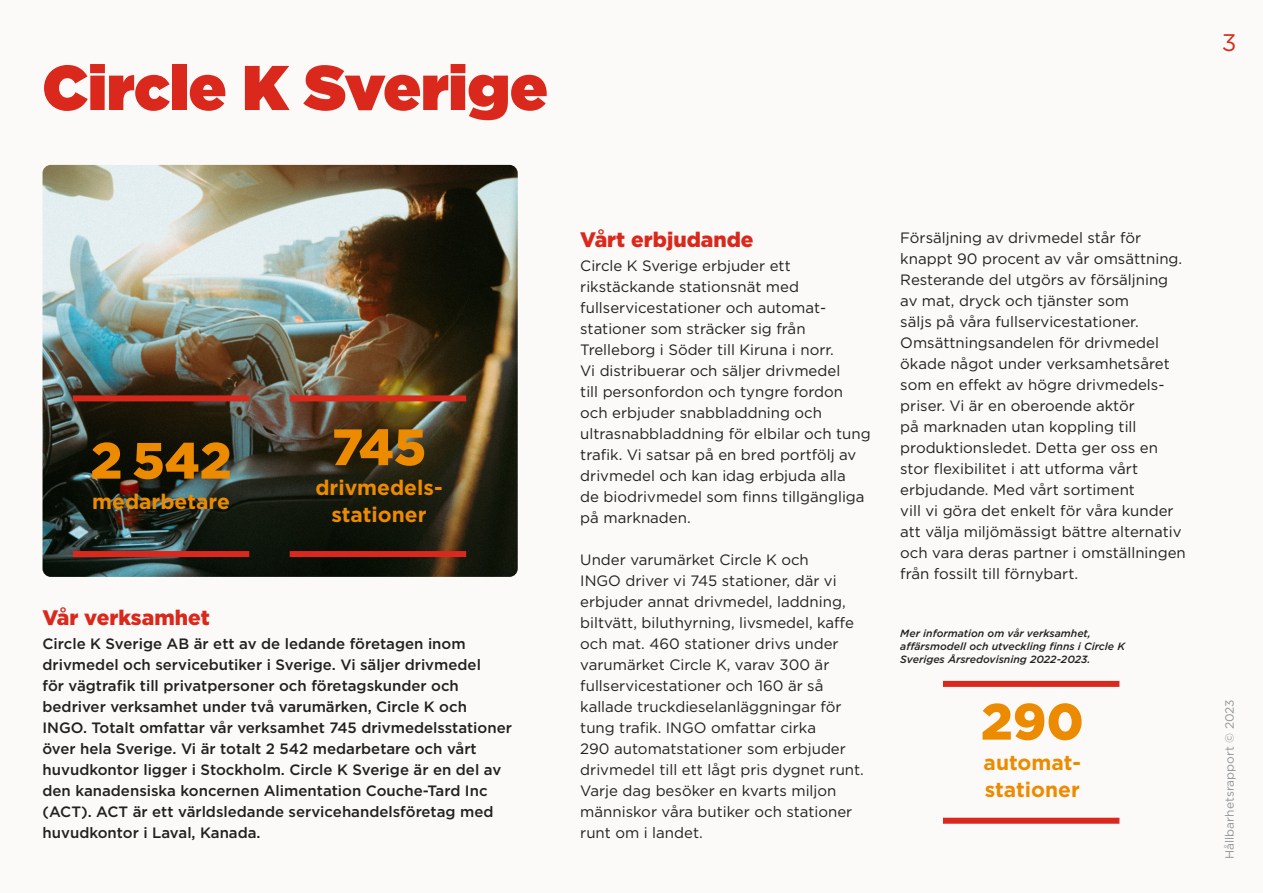
<style>
.page{position:relative;width:1263px;height:893px;background:#fbfaf8}
.page>*{position:absolute;margin:0;border:0;box-sizing:border-box;transform-origin:0 0}
.Page_header_LARGE{font:900 63px "Gotham";color:#da291c}
.t1{font:900 51px "Gotham";color:#ed8b00}
.t2{font:24px "Gotham";color:#da291c}
.Intro_XLARGE{font:700 21px "Gotham";color:#ed8b00}
.Intro_XLARGE-2{font:900 21px "Gotham";color:#da291c}
.Body_copy_LARGE{font:15px/21px "Gotham";color:#231f20}
.Body_copy_LARGE-2{font:500 15px/21px "Gotham";color:#231f20}
.t3{font:12px "Gotham";color:#939598}
.Body_copy_LARGE-3{font:italic 500 10.5px "Gotham";color:#231f20}
</style>
<div class="page">
<img style="left:43px;top:165px;width:475px;height:412px">
<div style="left:73px;top:395px;width:176px;height:6px;background:#da291c"></div>
<div style="left:73px;top:551px;width:176px;height:6px;background:#da291c"></div>
<div style="left:290px;top:395px;width:176px;height:6px;background:#da291c"></div>
<div style="left:290px;top:551px;width:176px;height:6px;background:#da291c"></div>
<div style="left:943px;top:681px;width:176px;height:6px;background:#da291c"></div>
<div style="left:943px;top:818px;width:176px;height:6px;background:#da291c"></div>
<p class="Page_header_LARGE" style="left:43px;top:43px;width:507px">Circle K Sverige</p>
<h3 class="t2" style="left:1222px;top:27px;width:16px">3</h3>
<p class="t1" style="left:90px;top:425px;width:143px">2 542</p>
<p class="Intro_XLARGE" style="left:92px;top:487px;width:139px">medarbetare</p>
<p class="t1" style="left:332px;top:412px;width:96px">745</p>
<p class="Intro_XLARGE" style="left:315px;top:474px;width:129px">drivmedels-</p>
<p class="Intro_XLARGE" style="left:331px;top:501px;width:97px">stationer</p>
<p class="Intro_XLARGE-2" style="left:43px;top:603px;width:169px">Vår verksamhet</p>
<p class="Body_copy_LARGE-2" style="left:43px;top:633px;width:471px">Circle K Sverige AB är ett av de ledande företagen inom drivmedel och servicebutiker i Sverige. Vi säljer drivmedel<br>för vägtrafik till privatpersoner och företagskunder och bedriver verksamhet under två varumärken, Circle K och INGO. Totalt omfattar vår verksamhet 745 drivmedelsstationer över hela Sverige. Vi är totalt 2 542 medarbetare och vårt huvudkontor ligger i Stockholm. Circle K Sverige är en del av den kanadensiska koncernen Alimentation Couche-Tard Inc (ACT). ACT är ett världsledande servicehandelsföretag med huvudkontor i Laval, Kanada.</p>
<p class="Intro_XLARGE-2" style="left:580px;top:225px;width:175px">Vårt erbjudande</p>
<p class="Body_copy_LARGE" style="left:580px;top:255px;width:292px">Circle K Sverige erbjuder ett rikstäckande stationsnät med fullservicestationer och automat&shy;stationer som sträcker sig från Trelleborg i Söder till Kiruna i norr.<br>Vi distribuerar och säljer drivmedel<br>till personfordon och tyngre fordon och erbjuder snabbladdning och ultrasnabbladdning för elbilar och tung trafik. Vi satsar på en bred portfölj av drivmedel och kan idag erbjuda alla</p>
<p class="Body_copy_LARGE" style="left:580px;top:486px;width:286px">de biodrivmedel som finns tillgängliga på marknaden.</p>
<p class="Body_copy_LARGE" style="left:580px;top:549px;width:285px">Under varumärket Circle K och<br>INGO driver vi 745 stationer, där vi erbjuder annat drivmedel, laddning, biltvätt, biluthyrning, livsmedel, kaffe och mat. 460 stationer drivs under varumärket Circle K, varav 300 är fullservicestationer och 160 är så kallade truckdieselanläggningar för tung trafik. INGO omfattar cirka<br>290 automatstationer som erbjuder drivmedel till ett lågt pris dygnet runt.<br>Varje dag besöker en kvarts miljon människor våra butiker och stationer runt om i landet.</p>
<p class="Body_copy_LARGE" style="left:900px;top:226px;width:287px">Försäljning av drivmedel står för knappt 90 procent av vår omsättning.<br>Resterande del utgörs av försäljning av mat, dryck och tjänster som<br>säljs på våra fullservicestationer.<br>Omsättningsandelen för drivmedel ökade något under verksamhetsåret som en effekt av högre drivmedels&shy;priser. Vi är en oberoende aktör<br>på marknaden utan koppling till produktionsledet. Detta ger oss en stor flexibilitet i att utforma vårt erbjudande. Med vårt sortiment<br>vill vi göra det enkelt för våra kunder att välja miljömässigt bättre alternativ och vara deras partner i omställningen från fossilt till förnybart.</p>
<p class="Body_copy_LARGE-3" style="left:900px;top:627px;width:192px">Mer information om vår verksamhet,</p>
<p class="Body_copy_LARGE-3" style="left:900px;top:639px;width:226px">affärsmodell och utveckling finns i Circle K</p>
<p class="Body_copy_LARGE-3" style="left:900px;top:652px;width:192px">Sveriges Årsredovisning 2022-2023.</p>
<p class="t1" style="left:981px;top:686px;width:104px">290</p>
<p class="Intro_XLARGE" style="left:983px;top:748px;width:99px">automat-</p>
<p class="Intro_XLARGE" style="left:985px;top:775px;width:97px">stationer</p>
<p class="t3" style="left:1222px;top:859px;width:161px;rotate:-90deg">Hållbarhetsrapport © 2023</p>
</div>
